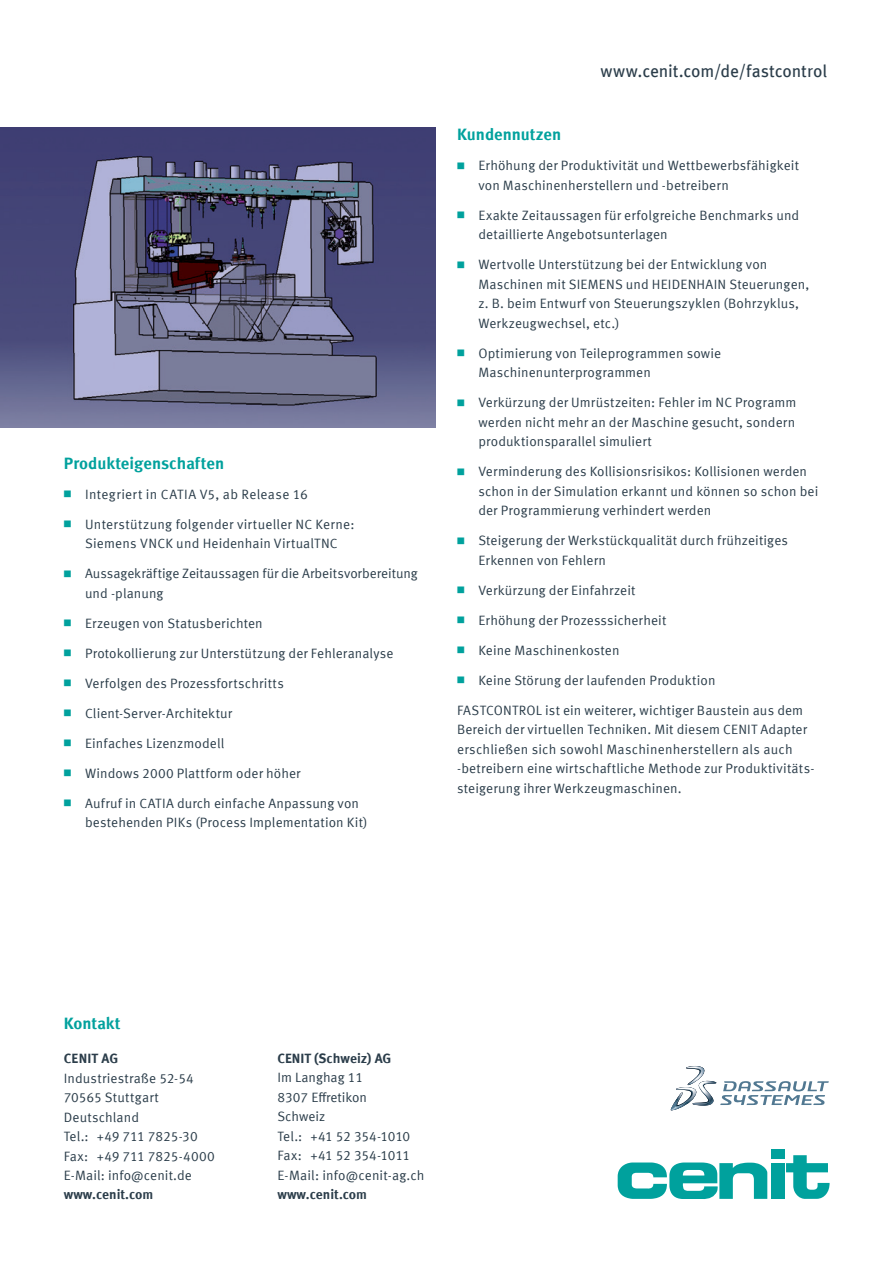
<style>
.page{position:relative;width:893px;height:1263px;background:#fff}
.page>*{position:absolute;margin:0;border:0;box-sizing:border-box;transform-origin:0 0}
.t1{font:17.25px "Meta Offc";letter-spacing:-.005em;color:#2b3d4a}
.t2{font:700 16.5px "Meta Offc";color:#00a19d}
.t3{font:13.5px/19.5px "Meta Offc Norm";letter-spacing:.01em;color:#2b3d4a}
.t4{font:700 13.5px "Meta Offc";color:#2b3d4a}
.s1{font-family:"Meta Offc Pro Norm";font-size:9px;color:#00a19d}
</style>
<div class="page">
<img style="left:0;top:128px;width:436px;height:300px">
<svg style="left:670px;top:1066px;width:159px;height:44px"></svg>
<div style="left:771px;top:1149px;width:13px;height:10px;background:#00a19d"></div>
<div style="left:771px;top:1163px;width:13px;height:36px;background:#00a19d"></div>
<svg style="left:618px;top:1162px;width:149px;height:37px"></svg>
<svg style="left:786px;top:1155px;width:44px;height:44px"></svg>
<p class="t2" style="left:64px;top:453px;width:162px">Produkteigenschaften</p>
<p class="t3" style="left:64px;top:485px;width:246px"><span class="s1">■</span> Integriert in CATIA V5, ab Release 16</p>
<p class="t3" style="left:64px;top:515px;width:292px;text-align:center"><span class="s1">■</span> Unterstützung folgender virtueller NC Kerne:<br>Siemens VNCK und Heidenhain VirtualTNC</p>
<p class="t3" style="left:85px;top:564px;width:334px;text-indent:-21px"><span class="s1">■</span> Aussagekräftige Zeitaussagen für die Arbeitsvorbereitung und -planung</p>
<p class="t3" style="left:64px;top:614px;width:201px"><span class="s1">■</span> Erzeugen von Statusberichten</p>
<p class="t3" style="left:64px;top:644px;width:331px"><span class="s1">■</span> Protokollierung zur Unterstützung der Fehleranalyse</p>
<p class="t3" style="left:64px;top:674px;width:222px"><span class="s1">■</span> Verfolgen des Prozessfortschritts</p>
<p class="t3" style="left:64px;top:704px;width:170px"><span class="s1">■</span> Client-Server-Architektur</p>
<p class="t3" style="left:64px;top:734px;width:162px"><span class="s1">■</span> Einfaches Lizenzmodell</p>
<p class="t3" style="left:64px;top:764px;width:238px"><span class="s1">■</span> Windows 2000 Plattform oder höher</p>
<p class="t3" style="left:85px;top:794px;width:284px;text-indent:-21px"><span class="s1">■</span> Aufruf in CATIA durch einfache Anpassung von bestehenden PIKs (Process Implementation Kit)</p>
<p class="t1" style="left:600px;top:61px;width:228px">www.cenit.com/de/fastcontrol</p>
<p class="t2" style="left:457px;top:125px;width:106px">Kundennutzen</p>
<p class="t3" style="left:478px;top:156px;width:322px;text-indent:-21px"><span class="s1">■</span> Erhöhung der Produktivität und Wettbewerbsfähigkeit von Maschinenherstellern und -betreibern</p>
<p class="t3" style="left:478px;top:206px;width:322px;text-indent:-21px"><span class="s1">■</span> Exakte Zeitaussagen für erfolgreiche Benchmarks und detaillierte Angebotsunterlagen</p>
<p class="t3" style="left:478px;top:255px;width:332px;text-indent:-21px"><span class="s1">■</span> Wertvolle Unterstützung bei der Entwicklung von Maschinen mit SIEMENS und HEIDENHAIN Steuerungen, z. B. beim Entwurf von Steuerungszyklen (Bohrzyklus, Werkzeugwechsel, etc.)</p>
<p class="t3" style="left:478px;top:344px;width:244px;text-indent:-21px"><span class="s1">■</span> Optimierung von Teileprogrammen sowie<br>Maschinenunterprogrammen</p>
<p class="t3" style="left:478px;top:393px;width:320px;text-align:justify;text-indent:-21px"><span class="s1">■</span> Verkürzung der Umrüstzeiten: Fehler im NC Programm werden nicht mehr an der Maschine gesucht, sondern produktionsparallel simuliert</p>
<p class="t3" style="left:478px;top:462px;width:341px;text-indent:-21px"><span class="s1">■</span> Verminderung des Kollisionsrisikos: Kollisionen werden schon in der Simulation erkannt und können so schon bei der Programmierung verhindert werden</p>
<p class="t3" style="left:478px;top:531px;width:311px;text-indent:-21px"><span class="s1">■</span> Steigerung der Werkstückqualität durch frühzeitiges<br>Erkennen von Fehlern</p>
<p class="t3" style="left:457px;top:581px;width:180px"><span class="s1">■</span> Verkürzung der Einfahrzeit</p>
<p class="t3" style="left:457px;top:611px;width:211px"><span class="s1">■</span> Erhöhung der Prozesssicherheit</p>
<p class="t3" style="left:457px;top:641px;width:164px"><span class="s1">■</span> Keine Maschinenkosten</p>
<p class="t3" style="left:457px;top:671px;width:260px"><span class="s1">■</span> Keine Störung der laufenden Produktion</p>
<p class="t3" style="left:457px;top:701px;width:359px">FASTCONTROL ist ein weiterer, wichtiger Baustein aus dem Bereich der virtuellen Techniken. Mit diesem CENIT Adapter erschließen sich sowohl Maschinenherstellern als auch -betreibern eine wirtschaftliche Methode zur Produktivitäts&shy;steigerung ihrer Werkzeugmaschinen.</p>
<p class="t2" style="left:64px;top:1013px;width:58px">Kontakt</p>
<p class="t4" style="left:64px;top:1050px;width:56px">CENIT AG</p>
<p class="t3" style="left:64px;top:1068px;width:153px">Industriestraße 52-54<br>70565 Stuttgart<br>Deutschland<br>Tel.: +49 711 7825-30<br>Fax: +49 711 7825-4000<br>E-Mail: info@cenit.de</p>
<p class="t4" style="left:64px;top:1187px;width:91px">www.cenit.com</p>
<p class="t4" style="left:277px;top:1050px;width:115px">CENIT (Schweiz) AG</p>
<p class="t3" style="left:277px;top:1068px;width:149px">Im Langhag 11<br>8307 Effretikon<br>Schweiz<br>Tel.: +41 52 354-1010<br>Fax: +41 52 354-1011<br>E-Mail: info@cenit-ag.ch</p>
<p class="t4" style="left:277px;top:1187px;width:91px">www.cenit.com</p>
</div>
